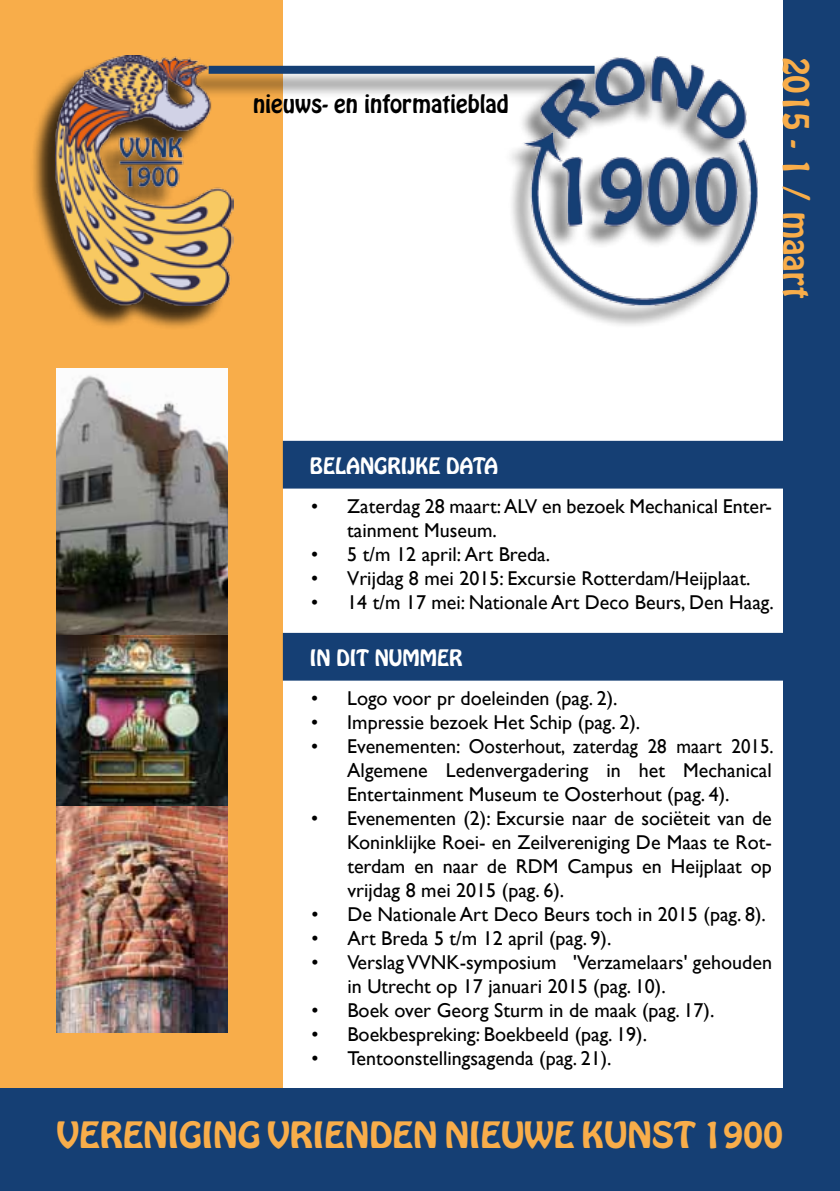
<style>
.page{position:relative;width:840px;height:1191px;background:#fff}
.page>*{position:absolute;margin:0;border:0;box-sizing:border-box;transform-origin:0 0}
.t1{font:32px "Hobo Std";color:#f8ad4a;scale:1.08 1}
.t2{font:32px "Hobo Std";color:#f8ad4a}
.t3{font:22px "Hobo Std";color:#000}
.t4{font:20px/24px "Gill Sans";color:#000}
.t5{font:20px "Hobo Std";color:#fff}
</style>
<div class="page">
<div style="left:782px;top:0;width:57px;height:1191px;background:#153f74"></div>
<div style="left:0;top:0;width:283px;height:1089px;background:#f8ad4a"></div>
<div style="left:288px;top:446px;width:489px;height:37px;background:#153f74"></div>
<div style="left:283px;top:441px;width:499px;height:47px;border:10px solid #153f74"></div>
<div style="left:31px;top:58px;width:197px;height:272px;background:#000;opacity:.75"></div>
<img style="left:56px;top:55px;width:177px;height:251px">
<div style="left:288px;top:638px;width:489px;height:37px;background:#153f74"></div>
<div style="left:283px;top:633px;width:499px;height:47px;border:10px solid #153f74"></div>
<div style="left:0;top:1089px;width:782px;height:102px;background:#153f74"></div>
<div style="left:501px;top:60px;width:252px;height:269px;background:#000;opacity:.5"></div>
<img style="left:520px;top:56px;width:238px;height:258px">
<div style="left:184px;top:69px;width:406px;height:29px;background:#000;opacity:.5"></div>
<div style="left:208px;top:66px;width:386px;height:8px;background:#153f74"></div>
<img style="left:57px;top:368px;width:170px;height:664px">
<p class="t3" style="left:253px;top:89px;width:257px">nieuws- en informatieblad</p>
<h1 class="t2" style="left:818px;top:57px;width:243px;rotate:90deg">2015 - 1 / maart</h1>
<p class="t5" style="left:310px;top:452px;width:190px">BELANGRIJKE DATA</p>
<p class="t4" style="left:347px;top:494px;width:426px;text-indent:-36px">• Zaterdag 28 maart:ALV en bezoek Mechanical Enter&shy;tainment Museum.</p>
<p class="t4" style="left:311px;top:542px;width:240px">• 5 t/m 12 april: Art Breda.</p>
<p class="t4" style="left:311px;top:566px;width:440px">• Vrijdag 8 mei 2015: Excursie Rotterdam/Heijplaat.</p>
<p class="t4" style="left:311px;top:590px;width:464px">• 14 t/m 17 mei: Nationale Art Deco Beurs, Den Haag.</p>
<p class="t5" style="left:310px;top:644px;width:154px">IN DIT NUMMER</p>
<p class="t4" style="left:311px;top:686px;width:307px">• Logo voor pr doeleinden (pag. 2).</p>
<p class="t4" style="left:311px;top:710px;width:330px">• Impressie bezoek Het Schip (pag. 2).</p>
<p class="t4" style="left:347px;top:734px;width:428px;text-align:justify;text-indent:-36px">• Evenementen: Oosterhout, zaterdag 28 maart 2015.<br>Algemene Ledenvergadering in het Mechanical Entertainment Museum te Oosterhout (pag. 4).</p>
<p class="t4" style="left:347px;top:806px;width:426px;text-align:justify;text-indent:-36px">• Evenementen (2): Excursie naar de sociëteit van de Koninklijke Roei- en Zeilvereniging De Maas te Rot&shy;terdam en naar de RDM Campus en Heijplaat op vrijdag 8 mei 2015 (pag. 6).</p>
<p class="t4" style="left:311px;top:902px;width:456px">• De Nationale Art Deco Beurs toch in 2015 (pag. 8).</p>
<p class="t4" style="left:311px;top:926px;width:301px">• Art Breda 5 t/m 12 april (pag. 9).</p>
<p class="t4" style="left:347px;top:950px;width:426px;text-indent:-36px">• VerslagVVNK-symposium 'Verzamelaars' gehouden in Utrecht op 17 januari 2015 (pag. 10).</p>
<p class="t4" style="left:311px;top:998px;width:404px">• Boek over Georg Sturm in de maak (pag. 17).</p>
<p class="t4" style="left:311px;top:1022px;width:337px">• Boekbespreking: Boekbeeld (pag. 19).</p>
<p class="t4" style="left:311px;top:1046px;width:301px">• Tentoonstellingsagenda (pag. 21).</p>
<h1 class="t1" style="left:57px;top:1112px;width:673px">VERENIGING VRIENDEN NIEUWE KUNST 1900</h1>
</div>
